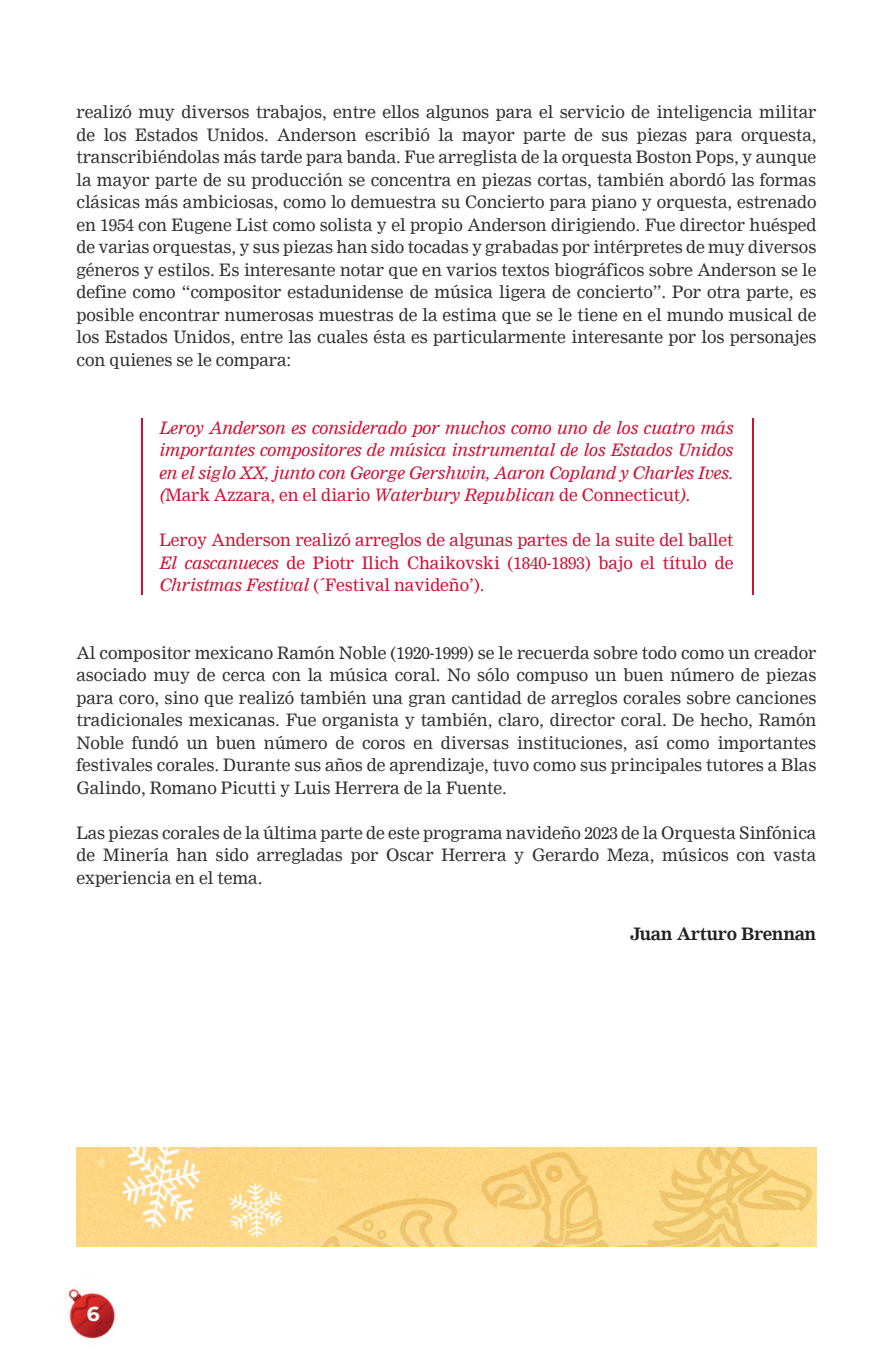
<style>
.page{position:relative;width:893px;height:1372px;background:#fff}
.page>*{position:absolute;margin:0;border:0;box-sizing:border-box;transform-origin:0 0}
.t1{font:700 20.25px "Montserrat";color:#fff}
.parrafo_2{font:16.88px/22.5px "Nimrod";letter-spacing:-.005em;color:#312f30;text-align:justify}
.parrafo_2-2{font:italic 16.88px/22.5px "Nimrod";letter-spacing:-.005em;color:#cd1136;text-align:justify}
.parrafo_2-3{font:16.88px/22.5px "Nimrod";letter-spacing:-.005em;color:#cd1136;text-align:justify}
.parrafo_2-4{font:700 16.88px "Nimrod";letter-spacing:-.025em;color:#231f20}
.s1{font-style:normal}
.s2{font-style:italic}
</style>
<div class="page">
<img style="left:68px;top:1288px;width:48px;height:51px">
<hr style="left:141px;top:418px;width:1px;height:176px;background:#cd1136">
<hr style="left:752px;top:418px;width:1px;height:176px;background:#cd1136">
<img style="left:77px;top:1147px;width:739px;height:99px">
<p class="parrafo_2" style="left:77px;top:101px;width:741px">realizó muy diversos trabajos, entre ellos algunos para el servicio de inteligencia militar de los Estados Unidos. Anderson escribió la mayor parte de sus piezas para orquesta, transcribiéndolas más tarde para banda. Fue arreglista de la orquesta Boston Pops, y aunque la mayor parte de su producción se concentra en piezas cortas, también abordó las formas clásicas más ambiciosas, como lo demuestra su Concierto para piano y orquesta, estrenado en 1954 con Eugene List como solista y el propio Anderson dirigiendo. Fue director huésped de varias orquestas, y sus piezas han sido tocadas y grabadas por intérpretes de muy diversos géneros y estilos. Es interesante notar que en varios textos biográficos sobre Anderson se le define como “compositor estadunidense de música ligera de concierto”. Por otra parte, es posible encontrar numerosas muestras de la estima que se le tiene en el mundo musical de los Estados Unidos, entre las cuales ésta es particularmente interesante por los personajes con quienes se le compara:</p>
<p class="parrafo_2-2" style="left:159px;top:416px;width:576px">Leroy Anderson es considerado por muchos como uno de los cuatro más importantes compositores de música instrumental de los Estados Unidos en el siglo XX, junto con George Gershwin, Aaron Copland y Charles Ives. (<span class="s1">Mark Azzara, en el diario</span> Waterbury Republican <span class="s1">de Connecticut</span>).</p>
<p class="parrafo_2-3" style="left:159px;top:529px;width:576px">Leroy Anderson realizó arreglos de algunas partes de la suite del ballet <span class="s2">El cascanueces</span> de Piotr Ilich Chaikovski (1840-1893) bajo el título de <span class="s2">Christmas Festival</span> (´Festival navideño’).</p>
<p class="parrafo_2" style="left:77px;top:641px;width:741px">Al compositor mexicano Ramón Noble (1920-1999) se le recuerda sobre todo como un creador asociado muy de cerca con la música coral. No sólo compuso un buen número de piezas para coro, sino que realizó también una gran cantidad de arreglos corales sobre canciones tradicionales mexicanas. Fue organista y también, claro, director coral. De hecho, Ramón Noble fundó un buen número de coros en diversas instituciones, así como importantes festivales corales. Durante sus años de aprendizaje, tuvo como sus principales tutores a Blas Galindo, Romano Picutti y Luis Herrera de la Fuente.</p>
<p class="parrafo_2" style="left:77px;top:821px;width:741px">Las piezas corales de la última parte de este programa navideño 2023 de la Orquesta Sinfónica de Minería han sido arregladas por Oscar Herrera y Gerardo Meza, músicos con vasta experiencia en el tema.</p>
<p class="t1" style="left:87px;top:1298px;width:14px">6</p>
<p class="parrafo_2-4" style="left:630px;top:923px;width:188px">Juan Arturo Brennan</p>
</div>
